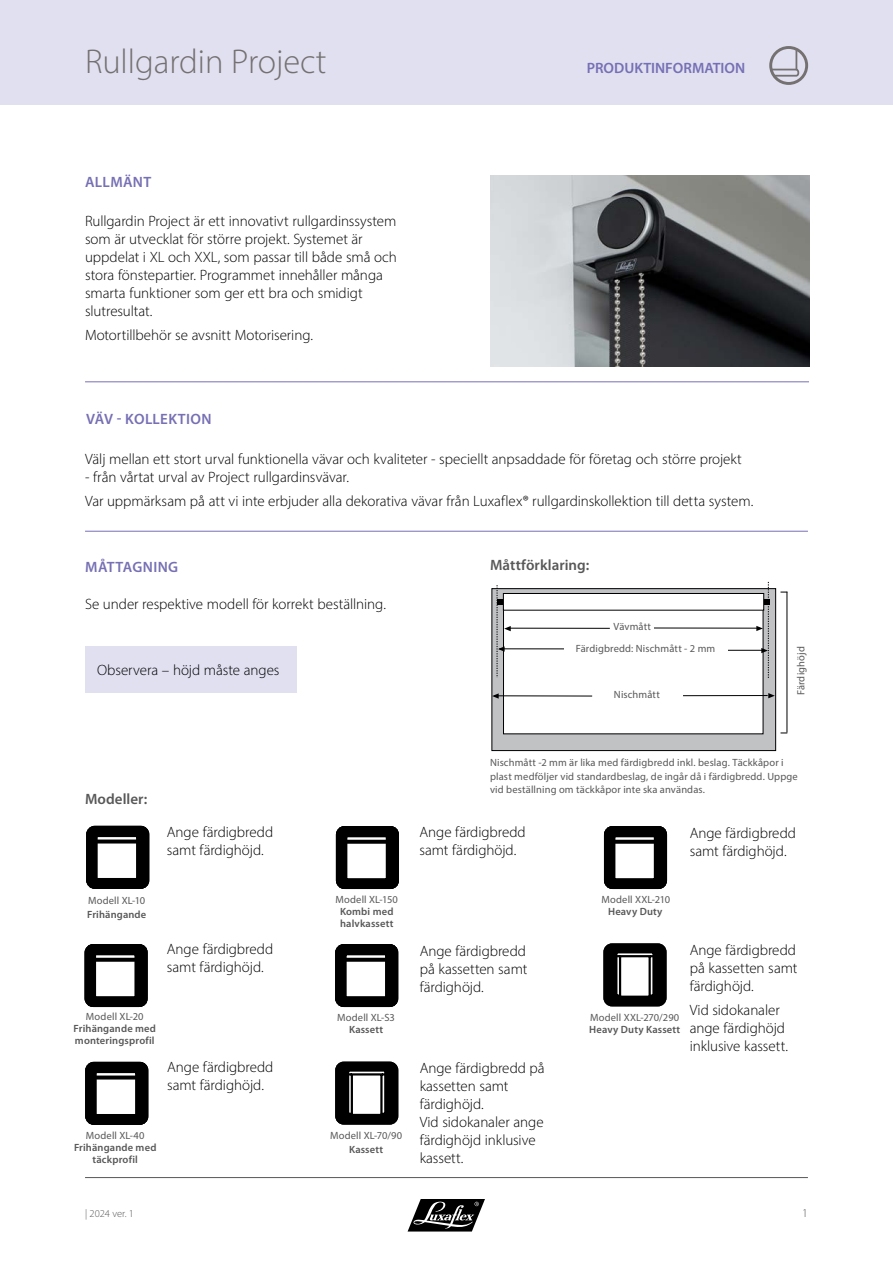
<style>
.page{position:relative;width:893px;height:1263px;background:#fff}
.page>*{position:absolute;margin:0;border:0;box-sizing:border-box;transform-origin:0 0}
.t1{font:300 34.5px "Myriad Pro";color:#757171}
.t2{font:300 15px/18px "Myriad Pro";letter-spacing:-.005em;color:#000}
.t3{font:600 15px "Myriad Pro";letter-spacing:.005em;color:#585858}
.t4{font:600 15px "Myriad Pro";letter-spacing:.025em;color:#7670b4}
.t5{font:600 15px "Myriad Pro";color:#7670b4}
.t6{font:600 15px "Myriad Pro";letter-spacing:.02em;color:#7670b4}
.t7{font:300 12px "Myriad Pro";color:#585858}
.t8{font:10.5px/13.5px "Myriad Pro";letter-spacing:.01em;color:#585858}
.t9{font:600 10.5px/12px "Myriad Pro";letter-spacing:.015em;color:#585858}
.t10{font:300 10.5px "Myriad Pro";color:#585858}
</style>
<div class="page">
<hr style="left:85px;top:1177px;width:723px;height:1px;background:#585858">
<svg style="left:408px;top:1199px;width:77px;height:32px"></svg>
<div style="left:0;top:0;width:893px;height:105px;background:#e0e0f1"></div>
<div style="left:769px;top:46px;width:39px;height:39px;border:3px solid #757171;border-radius:50%"></div>
<svg style="left:772px;top:48px;width:28px;height:30px"></svg>
<img style="left:490px;top:176px;width:319px;height:190px">
<div style="left:492px;top:588px;width:284px;height:163px;background:#c0c2c4;border:1px solid #000"></div>
<div style="left:503px;top:600px;width:260px;height:134px;background:#fff"></div>
<div style="left:503px;top:593px;width:261px;height:17px;background:#fff;border:1px solid #000"></div>
<hr style="left:499px;top:648px;width:76px;height:1px;background:#000">
<svg style="left:492px;top:693px;width:7px;height:6px"></svg>
<hr style="left:494px;top:695px;width:98px;height:1px;background:#000">
<hr style="left:653px;top:628px;width:106px;height:1px;background:#000">
<hr style="left:691px;top:650px;width:74px;height:1px;background:#000">
<hr style="left:508px;top:628px;width:102px;height:1px;background:#000">
<svg style="left:497px;top:585px;width:14px;height:93px"></svg>
<svg style="left:768px;top:693px;width:7px;height:5px"></svg>
<svg style="left:756px;top:582px;width:13px;height:96px"></svg>
<hr style="left:683px;top:695px;width:85px;height:1px;background:#000">
<svg style="left:86px;top:826px;width:63px;height:63px"></svg>
<svg style="left:96px;top:839px;width:42px;height:4px"></svg>
<svg style="left:85px;top:1062px;width:63px;height:63px"></svg>
<svg style="left:95px;top:1075px;width:42px;height:4px"></svg>
<svg style="left:335px;top:944px;width:63px;height:63px"></svg>
<svg style="left:345px;top:958px;width:42px;height:4px"></svg>
<svg style="left:85px;top:944px;width:63px;height:63px"></svg>
<svg style="left:94px;top:958px;width:42px;height:4px"></svg>
<svg style="left:335px;top:1062px;width:63px;height:62px"></svg>
<svg style="left:604px;top:826px;width:63px;height:63px"></svg>
<svg style="left:613px;top:840px;width:43px;height:4px"></svg>
<svg style="left:603px;top:943px;width:63px;height:63px"></svg>
<svg style="left:336px;top:826px;width:63px;height:63px"></svg>
<svg style="left:345px;top:840px;width:43px;height:4px"></svg>
<hr style="left:85px;top:531px;width:723px;height:1px;background:#7670b4">
<hr style="left:85px;top:381px;width:724px;height:1px;background:#7670b4">
<div style="left:85px;top:646px;width:211px;height:47px;background:#e0e0f1"></div>
<hr style="left:787px;top:592px;width:1px;height:140px;background:#000">
<div style="left:564px;top:644px;width:163px;height:23px;background:#fff"></div>
<h1 class="t1" style="left:85px;top:41px;width:243px">Rullgardin Project</h1>
<p class="t6" style="left:85px;top:173px;width:68px">ALLMÄNT</p>
<p class="t2" style="left:85px;top:212px;width:313px">Rullgardin Project är ett innovativt rullgardinssystem som är utvecklat för större projekt. Systemet är uppdelat i XL och XXL, som passar till både små och stora fönstepartier. Programmet innehåller många smarta funktioner som ger ett bra och smidigt slutresultat.</p>
<p class="t2" style="left:85px;top:326px;width:230px">Motortillbehör se avsnitt Motorisering.</p>
<p class="t4" style="left:86px;top:411px;width:127px">VÄV - KOLLEKTION</p>
<p class="t5" style="left:587px;top:60px;width:160px">PRODUKTINFORMATION</p>
<p class="t2" style="left:85px;top:450px;width:658px">Välj mellan ett stort urval funktionella vävar och kvaliteter - speciellt anpsaddade för företag och större projekt</p>
<p class="t2" style="left:85px;top:464px;width:670px;line-height:24.5px">- från vårtat urval av Project rullgardinsvävar.<br>Var uppmärksam på att vi inte erbjuder alla dekorativa vävar från Luxaflex® rullgardinskollektion till detta system.</p>
<p class="t4" style="left:85px;top:558px;width:94px">MÅTTAGNING</p>
<p class="t2" style="left:85px;top:595px;width:302px">Se under respektive modell för korrekt beställning.</p>
<p class="t2" style="left:97px;top:661px;width:184px">Observera – höjd måste anges</p>
<p class="t3" style="left:490px;top:557px;width:101px">Måttförklaring:</p>
<p class="t8" style="left:576px;top:616px;width:141px;line-height:21.9px;text-indent:38px">Vävmått<br>Färdigbredd: Nischmått - 2 mm</p>
<p class="t8" style="left:614px;top:687px;width:47px">Nischmått</p>
<p class="t8" style="left:794px;top:695px;width:50px;rotate:-90deg">Färdighöjd</p>
<p class="t3" style="left:85px;top:791px;width:64px">Modeller:</p>
<p class="t8" style="left:490px;top:756px;width:309px">Nischmått -2 mm är lika med färdigbredd inkl. beslag. Täckkåpor i plast medföljer vid standardbeslag, de ingår då i färdigbredd. Uppge vid beställning om täckkåpor inte ska användas.</p>
<p class="t2" style="left:167px;top:823px;width:108px">Ange färdigbredd samt färdighöjd.</p>
<p class="t2" style="left:419px;top:823px;width:108px">Ange färdigbredd samt färdighöjd.</p>
<p class="t2" style="left:690px;top:824px;width:108px">Ange färdigbredd samt färdighöjd.</p>
<p class="t8" style="left:88px;top:893px;width:59px">Modell XL-10</p>
<p class="t9" style="left:87px;top:908px;width:61px">Frihängande</p>
<p class="t8" style="left:336px;top:892px;width:64px">Modell XL-150</p>
<p class="t9" style="left:340px;top:905px;width:55px">Kombi med halvkassett</p>
<p class="t8" style="left:602px;top:892px;width:70px">Modell XXL-210</p>
<p class="t9" style="left:608px;top:905px;width:56px">Heavy Duty</p>
<p class="t2" style="left:167px;top:940px;width:108px">Ange färdigbredd samt färdighöjd.</p>
<p class="t8" style="left:86px;top:1010px;width:59px">Modell XL-20</p>
<p class="t9" style="left:74px;top:1023px;width:84px">Frihängande med monteringsprofil</p>
<p class="t8" style="left:337px;top:1010px;width:59px">Modell XL-S3</p>
<p class="t9" style="left:349px;top:1023px;width:36px">Kassett</p>
<p class="t2" style="left:420px;top:941px;width:109px;text-align:justify">Ange färdigbredd på kassetten samt färdighöjd.</p>
<p class="t8" style="left:590px;top:1010px;width:91px">Modell XXL-270/290</p>
<p class="t9" style="left:589px;top:1023px;width:92px">Heavy Duty Kassett</p>
<p class="t2" style="left:690px;top:940px;width:109px;text-align:justify">Ange färdigbredd på kassetten samt färdighöjd.</p>
<p class="t2" style="left:690px;top:1001px;width:100px">Vid sidokanaler ange färdighöjd inklusive kassett.</p>
<p class="t2" style="left:167px;top:1058px;width:108px">Ange färdigbredd samt färdighöjd.</p>
<p class="t8" style="left:86px;top:1128px;width:60px">Modell XL-40</p>
<p class="t9" style="left:74px;top:1141px;width:84px;text-align:center">Frihängande med täckprofil</p>
<p class="t8" style="left:330px;top:1128px;width:74px">Modell XL-70/90</p>
<p class="t9" style="left:349px;top:1144px;width:36px">Kassett</p>
<p class="t2" style="left:420px;top:1058px;width:127px">Ange färdigbredd på kassetten samt färdighöjd.<br>Vid sidokanaler ange färdighöjd inklusive kassett.</p>
<p class="t10" style="left:85px;top:1207px;width:50px">| 2024 ver. 1</p>
<p class="t7" style="left:802px;top:1206px;width:7px">1</p>
</div>
